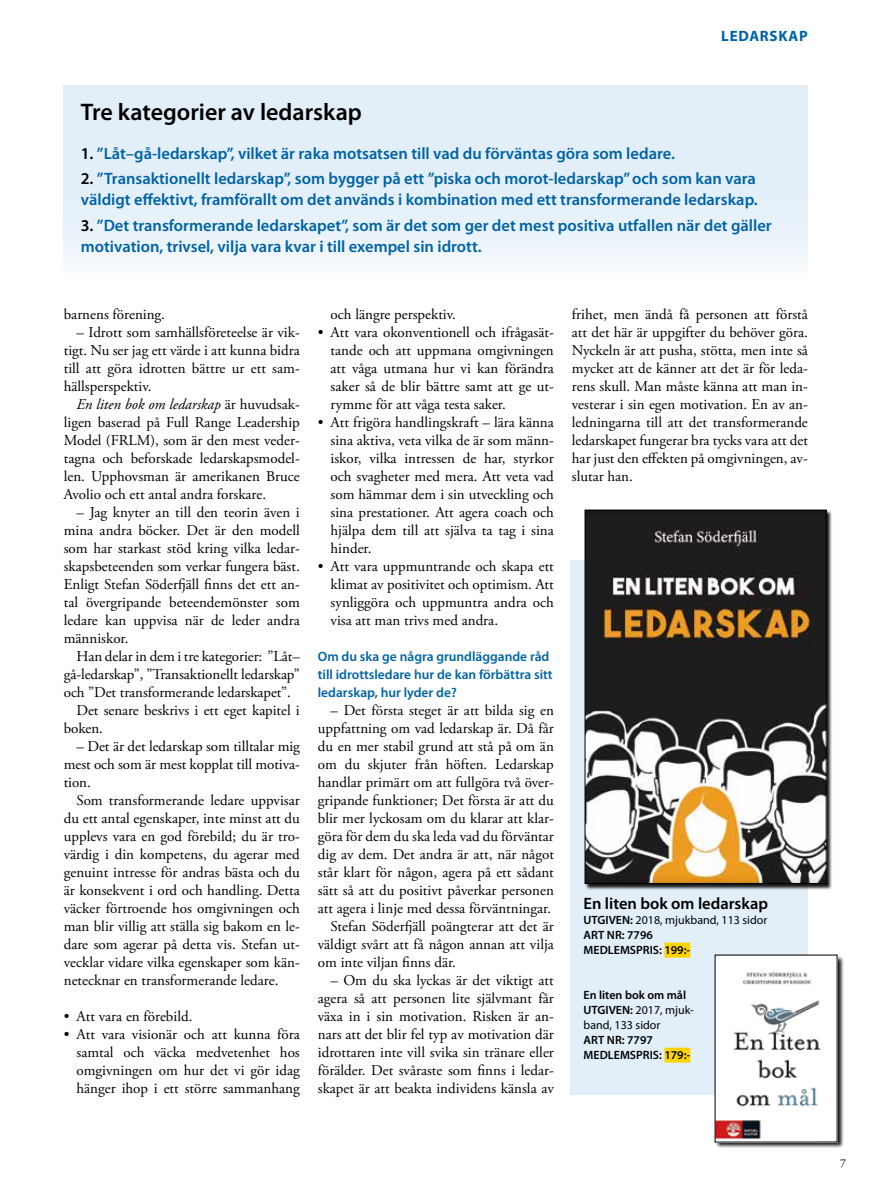
<style>
.page{position:relative;width:893px;height:1191px;background:#fff}
.page>*{position:absolute;margin:0;border:0;box-sizing:border-box;transform-origin:0 0}
.t1{font:600 24px "Myriad Pro";color:#000}
.t2{font:600 16.5px/21px "Myriad Pro";color:#0063a3}
.t3{font:600 16.5px "Myriad Pro";color:#000}
.t4{font:15px/18px "Adobe Garamond Pro";color:#000;text-align:justify}
.t5{font:700 15px "Myriad Pro";letter-spacing:.05em;color:#0063a3}
.t6{font:600 13.5px/18px "Myriad Pro";color:#0063a3}
.t7{font:600 12px/15px "Myriad Pro";color:#000}
.t8{font:12px "Adobe Garamond Pro";color:#000}
.s1{color:#000}
.s2{font-style:italic}
.s3{font-weight:400}
</style>
<div class="page">
<div style="left:64px;top:85px;width:744px;height:196px;background:linear-gradient(to bottom,#dcebf7,#f1f7fc)"></div>
<div style="left:571px;top:560px;width:237px;height:535px;background:#e2eef8"></div>
<div style="left:664px;top:942px;width:26px;height:15px;background:#ffd500"></div>
<div style="left:664px;top:1047px;width:26px;height:15px;background:#ffd500"></div>
<div style="left:585px;top:510px;width:247px;height:380px;background:#000;opacity:.9"></div>
<img style="left:587px;top:512px;width:237px;height:369px">
<div style="left:585px;top:510px;width:241px;height:373px;border:1px solid #000"></div>
<div style="left:715px;top:954px;width:129px;height:194px;background:#000;opacity:.9"></div>
<img style="left:717px;top:957px;width:118px;height:183px">
<p class="t5" style="left:721px;top:26px;width:88px">LEDARSKAP</p>
<h1 class="t1" style="left:81px;top:97px;width:283px">Tre kategorier av ledarskap</h1>
<p class="t2" style="left:81px;top:143px;width:596px"><span class="s1">1.</span> ”Låt–gå-ledarskap”, vilket är raka motsatsen till vad du förväntas göra som ledare.</p>
<p class="t2" style="left:81px;top:168px;width:678px"><span class="s1">2.</span> ”Transaktionellt ledarskap”, som bygger på ett ”piska och morot-ledarskap” och som kan vara väldigt effektivt, framförallt om det används i kombination med ett transformerande ledarskap.</p>
<p class="t2" style="left:81px;top:214px;width:692px"><span class="s1">3.</span> ”Det transformerande ledarskapet”, som är det som ger det mest positiva utfallen när det gäller motivation, trivsel, vilja vara kvar i till exempel sin idrott.</p>
<p class="t4" style="left:64px;top:306px;width:103px">barnens förening.</p>
<p class="t4" style="left:64px;top:324px;width:238px;text-indent:13px">– Idrott som samhällsföreteelse är vik&shy;tigt. Nu ser jag ett värde i att kunna bidra till att göra idrotten bättre ur ett sam&shy;hällsperspektiv.</p>
<p class="t4" style="left:64px;top:396px;width:238px;text-indent:13px"><span class="s2">En liten bok om ledarskap</span> är huvudsak&shy;ligen baserad på Full Range Leadership Model (FRLM), som är den mest veder&shy;tagna och beforskade ledarskapsmodel&shy;len. Upphovsman är amerikanen Bruce Avolio och ett antal andra forskare.</p>
<p class="t4" style="left:64px;top:504px;width:238px;text-indent:13px">– Jag knyter an till den teorin även i mina andra böcker. Det är den modell som har starkast stöd kring vilka ledar&shy;skapsbeteenden som verkar fungera bäst.<br>Enligt Stefan Söderfjäll finns det ett an&shy;tal övergripande beteendemönster som ledare kan uppvisa när de leder andra människor.</p>
<p class="t4" style="left:77px;top:648px;width:225px">Han delar in dem i tre kategorier: ”Låt–</p>
<p class="t4" style="left:64px;top:666px;width:238px">gå-ledarskap”, ”Transaktionellt ledarskap”</p>
<p class="t4" style="left:64px;top:684px;width:229px">och ”Det transformerande ledarskapet”.</p>
<p class="t4" style="left:77px;top:702px;width:225px">Det senare beskrivs i ett eget kapitel i</p>
<p class="t4" style="left:64px;top:720px;width:41px">boken.</p>
<p class="t4" style="left:64px;top:738px;width:238px;text-indent:13px">– Det är det ledarskap som tilltalar mig mest och som är mest kopplat till motiva&shy;tion.</p>
<p class="t4" style="left:64px;top:792px;width:238px;text-indent:13px">Som transformerande ledare uppvisar du ett antal egenskaper, inte minst att du upplevs vara en god förebild; du är tro&shy;värdig i din kompetens, du agerar med genuint intresse för andras bästa och du är konsekvent i ord och handling. Detta väcker förtroende hos omgivningen och man blir villig att ställa sig bakom en le&shy;dare som agerar på detta vis. Stefan ut&shy;vecklar vidare vilka egenskaper som kän&shy;netecknar en transformerande ledare.</p>
<p class="t4" style="left:64px;top:1008px;width:130px">• Att vara en förebild.</p>
<p class="t4" style="left:77px;top:1026px;width:225px;text-indent:-13px">• Att vara visionär och att kunna föra samtal och väcka medvetenhet hos omgivningen om hur det vi gör idag hänger ihop i ett större sammanhang</p>
<p class="t4" style="left:331px;top:306px;width:127px">och längre perspektiv.</p>
<p class="t4" style="left:331px;top:324px;width:225px;text-indent:-13px">• Att vara okonventionell och ifrågasät&shy;tande och att uppmana omgivningen att våga utmana hur vi kan förändra saker så de blir bättre samt att ge ut&shy;rymme för att våga testa saker.</p>
<p class="t4" style="left:331px;top:414px;width:225px;text-indent:-13px">• Att frigöra handlingskraft – lära känna sina aktiva, veta vilka de är som männ&shy;iskor, vilka intressen de har, styrkor och svagheter med mera. Att veta vad som hämmar dem i sin utveckling och sina prestationer. Att agera coach och hjälpa dem till att själva ta tag i sina hinder.</p>
<p class="t4" style="left:331px;top:558px;width:225px;text-indent:-13px">• Att vara uppmuntrande och skapa ett klimat av positivitet och optimism. Att synliggöra och uppmuntra andra och visa att man trivs med andra.</p>
<p class="t6" style="left:318px;top:647px;width:236px">Om du ska ge några grundläggande råd till idrottsledare hur de kan förbättra sitt ledarskap, hur lyder de?</p>
<p class="t4" style="left:331px;top:702px;width:225px">– Det första steget är att bilda sig en</p>
<p class="t4" style="left:318px;top:720px;width:237px">uppfattning om vad ledarskap är. Då får</p>
<p class="t4" style="left:318px;top:738px;width:238px">du en mer stabil grund att stå på om än</p>
<p class="t4" style="left:318px;top:756px;width:238px">om du skjuter från höften. Ledarskap</p>
<p class="t4" style="left:318px;top:774px;width:238px">handlar primärt om att fullgöra två över-</p>
<p class="t4" style="left:318px;top:792px;width:238px">gripande funktioner; Det första är att du</p>
<p class="t4" style="left:318px;top:810px;width:238px">blir mer lyckosam om du klarar att klar-</p>
<p class="t4" style="left:318px;top:828px;width:238px">göra för dem du ska leda vad du förväntar</p>
<p class="t4" style="left:318px;top:846px;width:238px">dig av dem. Det andra är att, när något</p>
<p class="t4" style="left:318px;top:864px;width:238px">står klart för någon, agera på ett sådant</p>
<p class="t4" style="left:318px;top:882px;width:238px">sätt så att du positivt påverkar personen</p>
<p class="t4" style="left:318px;top:900px;width:235px">att agera i linje med dessa förväntningar.</p>
<p class="t4" style="left:331px;top:918px;width:225px">Stefan Söderfjäll poängterar att det är</p>
<p class="t4" style="left:318px;top:936px;width:238px">väldigt svårt att få någon annan att vilja</p>
<p class="t4" style="left:318px;top:954px;width:140px">om inte viljan finns där.</p>
<p class="t4" style="left:318px;top:972px;width:238px;text-indent:13px">– Om du ska lyckas är det viktigt att agera så att personen lite självmant får växa in i sin motivation. Risken är an&shy;nars att det blir fel typ av motivation där idrottaren inte vill svika sin tränare eller förälder. Det svåraste som finns i ledar&shy;skapet är att beakta individens känsla av</p>
<p class="t4" style="left:572px;top:306px;width:238px">frihet, men ändå få personen att förstå att det här är uppgifter du behöver göra.<br>Nyckeln är att pusha, stötta, men inte så mycket att de känner att det är för leda&shy;rens skull. Man måste känna att man in&shy;vesterar i sin egen motivation. En av an&shy;ledningarna till att det transformerande ledarskapet fungerar bra tycks vara att det har just den effekten på omgivningen, av&shy;slutar han.</p>
<p class="t3" style="left:584px;top:893px;width:186px">En liten bok om ledarskap</p>
<p class="t7" style="left:584px;top:912px;width:185px">UTGIVEN: <span class="s3">2018, mjukband, 113 sidor<br></span>ART NR: 7796<br>MEDLEMSPRIS: 199:-</p>
<p class="t7" style="left:584px;top:987px;width:112px">En liten bok om mål<br>UTGIVEN: <span class="s3">2017, mjuk&shy;band, 133 sidor</span></p>
<p class="t7" style="left:584px;top:1032px;width:108px">ART NR: 7797<br>MEDLEMSPRIS: 179:-</p>
<p class="t8" style="left:840px;top:1155px;width:7px">7</p>
</div>
